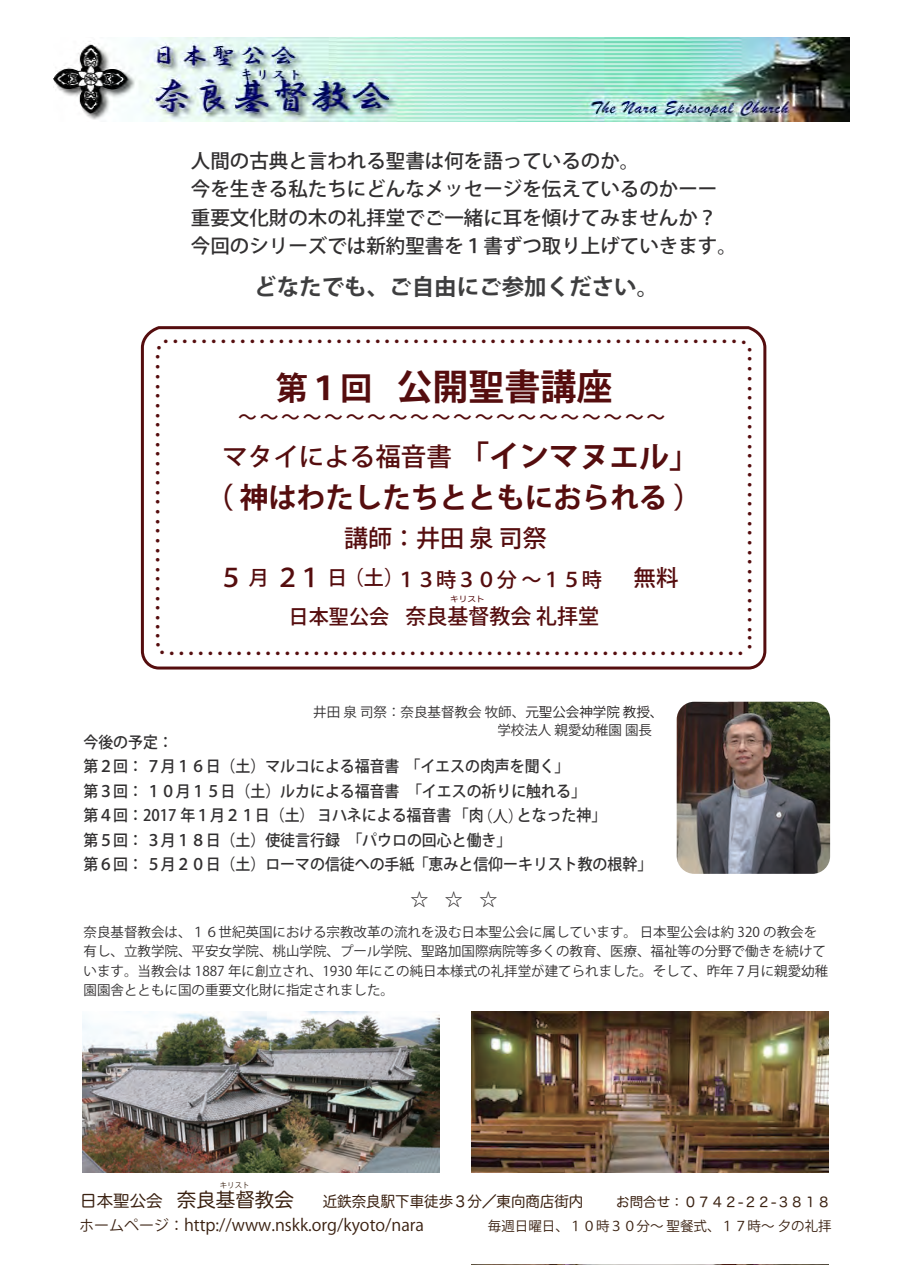
<style>
.page{position:relative;width:910px;height:1280px;background:#fff}
.page>*{position:absolute;margin:0;border:0;box-sizing:border-box;transform-origin:0 0}
.t1{font:700 36px "Koz Go Pr 6 N";color:#550d0e}
.t2{font:700 30px "Koz Go Pr 6 N";letter-spacing:-.005em;color:#550d0e}
.t3{font:700 28.5px "Koz Go Pr 6 N";color:#550d0e}
.t4{font:500 26.85px "Koz Go Pr 6 N";color:#550d0e}
.t5{font:500 25.5px "Koz Go Pr 6 N";color:#550d0e}
.t6{font:500 24px "Koz Go Pr 6 N";color:#550d0e}
.t7{font:700 22.5px "Koz Go Pr 6 N";color:#3e3e3f}
.t8{font:500 22.5px "Koz Go Pr 6 N";color:#550d0e}
.t9{font:500 21px "Koz Go Pr 6 N";color:#550d0e}
.t10{font:500 20.1px "Koz Go Pr 6 N";color:#550d0e}
.t11{font:500 19.5px/28.5px "Koz Go Pr 6 N";color:#312f30}
.t12{font:19.5px "Hira Maru Pro N W4";color:#3a2111}
.t13{font:500 18.75px "Koz Go Pr 6 N";color:#550d0e}
.t14{font:18px "Koz Go Pr 6 N";color:#231f20}
.t15{font:17.4px "Koz Go Pr 6 N";color:#550d0e}
.t16{font:16.5px "Koz Go Pr 6 N";color:#3a2111}
.t17{font:500 15.9px/24.5px "Koz Go Pr 6 N";color:#312f30;scale:.94 1}
.t18{font:15.9px "Koz Go Pr 6 N";color:#231f20}
.t19{font:15px "Hira Maru Pro W4";color:#3a2111}
.t20{font:13.5px/19.5px "Koz Go Pr 6 N";color:#312f30}
.t21{font:13.5px "Koz Go Pr 6 N";color:#3a2111}
.t22{font:13.5px "Hira Maru Pro N W4";color:#3a2111}
.t23{font:8.1px "Hira Maru Pro W4";color:#550d0e;scale:1.07 1}
.t24{font:7.5px "Koz Go Pr 6 N";color:#3a2111}
.s1{font-size:32.25px}
.s2{font-size:20.1px}
.s3{color:#231f20}
.s4{font-size:16.5px}
.s5{font-size:15px}
</style>
<div class="page">
<img style="left:53px;top:38px;width:796px;height:83px">
<img style="left:471px;top:1011px;width:357px;height:162px">
<img style="left:83px;top:1011px;width:356px;height:162px">
<svg style="left:140px;top:326px;width:627px;height:344px"></svg>
<img style="left:676px;top:701px;width:155px;height:173px">
<h3 class="t11" style="left:191px;top:147px;width:547px">人間の古典と言われる聖書は何を語っているのか。<br>今を生きる私たちにどんなメッセージを伝えているのかーー重要文化財の木の礼拝堂でご一緒に耳を傾けてみませんか？今回のシリーズでは新約聖書を１書ずつ取り上げていきます。</h3>
<h3 class="t7" style="left:254px;top:274px;width:406px">どなたでも、ご自由にご参加ください。</h3>
<p class="t15" style="left:157px;top:332px;width:491px">・・・・・・・・・・・・・・・・・・・・・・・・・・・・・・・・・・・・・・・・・・・・・・・・・・</p>
<p class="t15" style="left:639px;top:332px;width:115px">・・・・・・・・・・・</p>
<p class="t15" style="left:167px;top:339px;width:316px;rotate:90deg">・・・・・・・・・・・・・・・・・・・・・・・・・・・・・・・・</p>
<p class="t15" style="left:759px;top:341px;width:316px;rotate:90deg">・・・・・・・・・・・・・・・・・・・・・・・・・・・・・・・・</p>
<h1 class="t1" style="left:276px;top:367px;width:338px"><span class="s1">第１回</span> 公開聖書講座</h1>
<h3 class="t13" style="left:238px;top:406px;width:429px">～～～～～～～～～～～～～～～～～～～～</h3>
<h2 class="t2" style="left:459px;top:440px;width:242px">「インマヌエル」</h2>
<h3 class="t5" style="left:222px;top:442px;width:231px">マタイによる福音書</h3>
<h3 class="t3" style="left:205px;top:481px;width:498px">（ 神はわたしたちとともにおられる ）</h3>
<h3 class="t6" style="left:344px;top:525px;width:204px">講師：井田 泉 司祭</h3>
<h3 class="t5" style="left:218px;top:563px;width:106px">５ ２１</h3>
<h3 class="t8" style="left:634px;top:565px;width:46px">無料</h3>
<h3 class="t10" style="left:249px;top:567px;width:22px">月</h3>
<h3 class="t10" style="left:307px;top:568px;width:296px">　日（土）１３時３０分 ～１５時</h3>
<h3 class="t4" style="left:216px;top:563px;width:28px">　</h3>
<p class="t23" style="left:450px;top:592px;width:34px">キリスト</p>
<h3 class="t9" style="left:289px;top:605px;width:312px"><span class="s2">日本聖公会</span> 奈良基督教会 礼拝堂</h3>
<p class="t15" style="left:153px;top:644px;width:597px">・・・・・・・・・・・・・・・・・・・・・・・・・・・・・・・・・・・・・・・・・・・・・・・・・・・・・・・・・・・・・</p>
<p class="t20" style="left:313px;top:703px;width:352px">井田 泉 司祭：奈良基督教会 牧師、<span class="s3">元聖公会神学院 教授、</span></p>
<p class="t17" style="left:83px;top:730px;width:607px">今後の予定：<br>第２回： ７月１６日（土）マルコによる福音書 「イエスの肉声を聞く」<br>第３回： １０月１５日（土）ルカによる福音書　「イエスの祈りに触れる」<br>第４回：2017 年１月２１日（土） ヨハネによる福音書 「肉　　 となった神」<br>第５回： ３月１８日（土）使徒言行録　「パウロの回心と働き」<br>第６回： ５月２０日（土）ローマの信徒への手紙 「恵みと信仰ーキリスト教の根幹」</p>
<p class="t18" style="left:478px;top:807px;width:47px">（人）</p>
<h3 class="t14" style="left:410px;top:889px;width:89px">☆☆☆</h3>
<p class="t20" style="left:84px;top:922px;width:746px">奈良基督教会は、１６世紀英国における宗教改革の流れを汲む日本聖公会に属しています。 日本聖公会は約 320 の教会を有し、立教学院、平安女学院、桃山学院、プール学院、聖路加国際病院等多くの教育、医療、福祉等の分野で働きを続けています。当教会は 1887 年に創立され、1930 年にこの純日本様式の礼拝堂が建てられました。そして、昨年７月に親愛幼稚園園舎とともに国の重要文化財に指定されました。</p>
<p class="t24" style="left:220px;top:1181px;width:31px">キリスト</p>
<h3 class="t12" style="left:80px;top:1183px;width:215px"><span class="s4">日本聖公会</span> 奈良基督教会</h3>
<p class="t19" style="left:323px;top:1188px;width:262px">近鉄奈良駅下車徒歩３分／東向商店街内</p>
<p class="t22" style="left:616px;top:1191px;width:216px">お問合せ：０７４２-２２-３８１８</p>
<p class="t16" style="left:79px;top:1216px;width:347px"><span class="s5">ホームページ：</span>http://www.nskk.org/kyoto/nara</p>
<p class="t21" style="left:488px;top:1218px;width:345px">毎週日曜日、１０時３０分～ 聖餐式、１７時～ 夕の礼拝</p>
</div>
